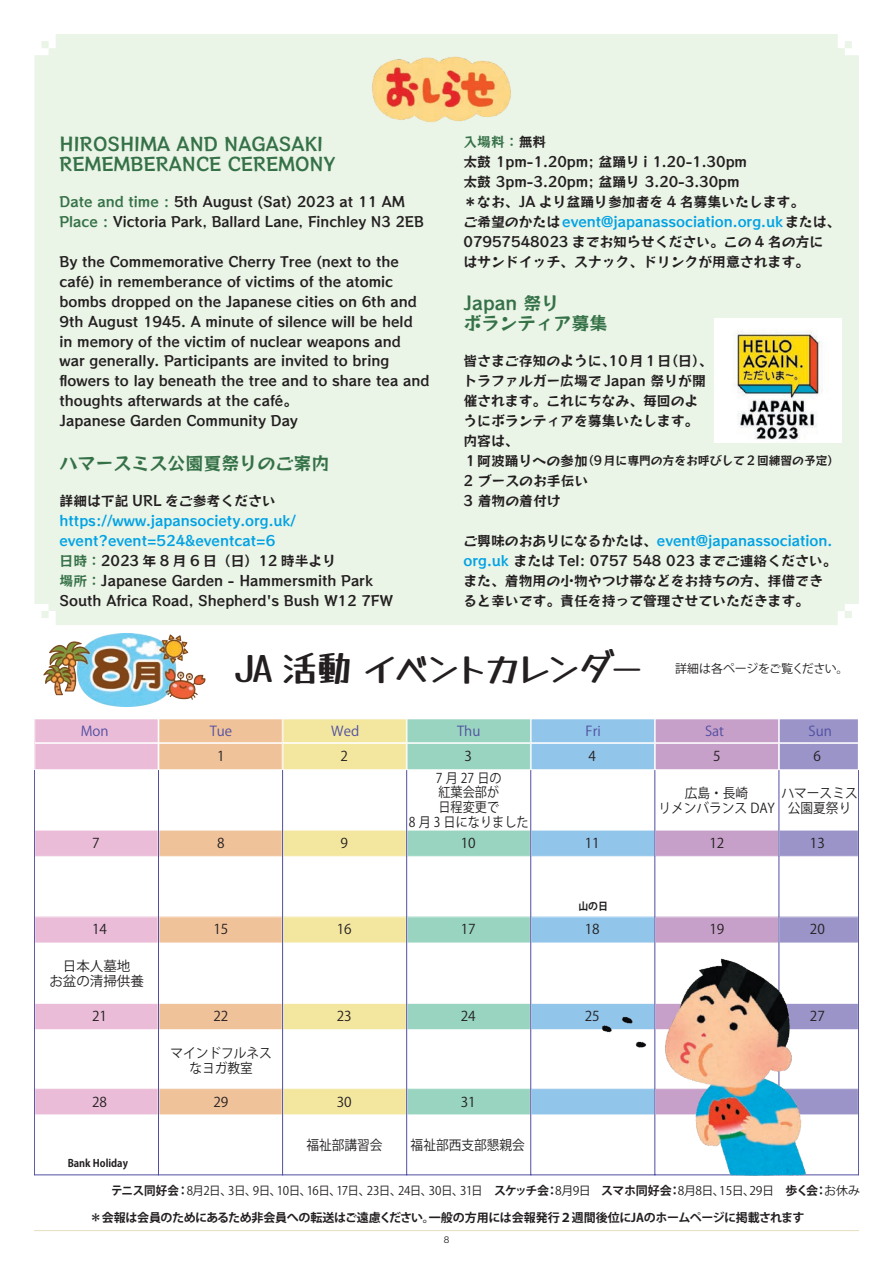
<style>
.page{position:relative;width:893px;height:1263px;background:#fff}
.page>*{position:absolute;margin:0;border:0;box-sizing:border-box;transform-origin:0 0}
.t1{font:36px "Yusei Magic";letter-spacing:-.025em;color:#231f20}
.t2{font:18px/20px "Rockn Roll One";color:#357147}
.t3{font:13.8px/20px "Rockn Roll One";color:#231f20}
.t4{font:13.65px "Koz Go Pr 6 N Regular 90 pv RKSJ H";color:#231f20}
.t5{font:13.65px "Koz Go Pr 6 N Regular 90 pv RKSJ H";color:#504fa1}
.t6{font:13.5px/15.6px "Koz Go Pr 6 N";color:#231f20;text-align:center;scale:.94 1}
.t7{font:13.5px/14.5px "Koz Go Pr 6 N";color:#231f20;text-align:center;scale:.9 1}
.t8{font:13.5px/15.6px "Koz Go Pr 6 N";color:#231f20;text-align:center}
.t9{font:12px "Koz Go Pr 6 N";letter-spacing:-.04em;color:#231f20;scale:.96 1}
.t10{font:700 12px "Koz Go Pr 6 N";letter-spacing:-.02em;color:#231f20}
.t11{font:12px "Rockn Roll One";color:#231f20}
.t12{font:12px "Koz Go Pr 6 N";letter-spacing:-.04em;color:#231f20}
.t13{font:700 10.5px "Koz Go Pr 6 N";color:#231f20;scale:.94 1}
.t14{font:8.55px "Hira Kaku Pro W3";color:#231f20}
.s1{color:#357147}
.s2{color:#00a2e4}
.s3{font-size:13.8px}
.s4{font-weight:700}
</style>
<div class="page">
<svg style="left:34px;top:719px;width:824px;height:51px;background:#c9c4c5"></svg>
<svg style="left:35px;top:830px;width:823px;height:27px;background:#c8c3c4"></svg>
<svg style="left:35px;top:916px;width:823px;height:27px;background:#c8c3c4"></svg>
<svg style="left:35px;top:1003px;width:823px;height:27px;background:#d0ccbf"></svg>
<svg style="left:35px;top:1088px;width:823px;height:27px;background:#cfcbbf"></svg>
<hr style="left:158px;top:770px;width:1px;height:405px;background:#504fa1">
<hr style="left:282px;top:770px;width:1px;height:405px;background:#504fa1">
<hr style="left:406px;top:770px;width:1px;height:405px;background:#504fa1">
<hr style="left:530px;top:770px;width:1px;height:405px;background:#504fa1">
<hr style="left:654px;top:770px;width:1px;height:405px;background:#504fa1">
<hr style="left:778px;top:770px;width:1px;height:405px;background:#504fa1">
<hr style="left:34px;top:770px;width:1px;height:405px;background:#504fa1">
<hr style="left:858px;top:770px;width:1px;height:405px;background:#504fa1">
<hr style="left:34px;top:1174px;width:824px;height:1px;background:#504fa1">
<hr style="left:34px;top:1230px;width:825px;height:1px;background:#e8e0c4">
<div style="left:34px;top:34px;width:825px;height:591px;background:#eaf4e7"></div>
<img style="left:43px;top:634px;width:163px;height:73px">
<img style="left:595px;top:952px;width:217px;height:224px">
<img style="left:366px;top:35px;width:153px;height:113px">
<img style="left:714px;top:319px;width:128px;height:123px">
<h2 class="t2" style="left:60px;top:133px;width:277px">HIROSHIMA AND NAGASAKI<br>REMEMBERANCE CEREMONY</h2>
<p class="t3" style="left:60px;top:191px;width:366px"><span class="s1">Date and time :</span> 5th August (Sat) 2023 at 11 AM<br><span class="s1">Place :</span> Victoria Park, Ballard Lane, Finchley N3 2EB</p>
<p class="t3" style="left:60px;top:251px;width:371px">By the Commemorative Cherry Tree (next to the café) in rememberance of victims of the atomic bombs dropped on the Japanese cities on 6th and 9th August 1945. A minute of silence will be held<br>in memory of the victim of nuclear weapons and war generally. Participants are invited to bring flowers to lay beneath the tree and to share tea and thoughts afterwards at the café。<br>Japanese Garden Community Day</p>
<h2 class="t2" style="left:60px;top:452px;width:271px">ハマースミス公園夏祭りのご案内</h2>
<p class="t3" style="left:60px;top:490px;width:218px">詳細は下記 URL をご参考ください</p>
<p class="t3" style="left:60px;top:510px;width:335px"><span class="s2">https://www.japansociety.org.uk/ event?event=524&amp;eventcat=6<br></span><span class="s1">日時：</span>2023 年 8 月 6 日（日）12 時半より<br><span class="s1">場所：</span>Japanese Garden - Hammersmith Park South Africa Road, Shepherd's Bush W12 7FW</p>
<p class="t3" style="left:463px;top:131px;width:378px"><span class="s1">入場料：</span>無料<br>太鼓 1pm-1.20pm; 盆踊り i 1.20-1.30pm<br>太鼓 3pm-3.20pm; 盆踊り 3.20-3.30pm<br>＊なお、JA より盆踊り参加者を 4 名募集いたします。<br>ご希望のかたは<span class="s2">event@japanassociation.org.uk</span>または、<br>07957548023 までお知らせください。この 4 名の方にはサンドイッチ、スナック、ドリンクが用意されます。</p>
<h2 class="t2" style="left:463px;top:293px;width:145px">Japan 祭り<br>ボランティア募集</h2>
<p class="t3" style="left:463px;top:351px;width:251px">皆さまご存知のように、10 月 1 日（日）、トラファルガー広場で Japan 祭りが開催されます。これにちなみ、毎回のようにボランティアを募集いたします。内容は、</p>
<p class="t11" style="left:463px;top:453px;width:377px"><span class="s3">１阿波踊りへの参加</span>（9 月に専門の方をお呼びして 2 回練習の予定）</p>
<p class="t3" style="left:463px;top:470px;width:126px">2 ブースのお手伝い<br>3 着物の着付け</p>
<p class="t3" style="left:463px;top:530px;width:374px">ご興味のおありになるかたは、<span class="s2">event@japanassociation. org.uk</span> または Tel: 0757 548 023 までご連絡ください。また、着物用の小物やつけ帯などをお持ちの方、拝借できると幸いです。責任を持って管理させていただきます。</p>
<h1 class="t1" style="left:235px;top:649px;width:409px">JA 活動 イベントカレンダー</h1>
<p class="t12" style="left:675px;top:662px;width:175px">詳細は各ページをご覧ください。</p>
<p class="t5" style="left:81px;top:724px;width:29px">Mon</p>
<p class="t5" style="left:210px;top:724px;width:24px">Tue</p>
<p class="t5" style="left:331px;top:724px;width:30px">Wed</p>
<p class="t5" style="left:457px;top:724px;width:25px">Thu</p>
<p class="t5" style="left:586px;top:724px;width:17px">Fri</p>
<p class="t5" style="left:705px;top:724px;width:20px">Sat</p>
<p class="t5" style="left:809px;top:724px;width:25px">Sun</p>
<p class="t4" style="left:217px;top:748px;width:9px">1</p>
<p class="t4" style="left:340px;top:748px;width:9px">2</p>
<p class="t4" style="left:464px;top:748px;width:9px">3</p>
<p class="t4" style="left:588px;top:748px;width:9px">4</p>
<p class="t4" style="left:713px;top:748px;width:9px">5</p>
<p class="t4" style="left:814px;top:748px;width:9px">6</p>
<p class="t7" style="left:409px;top:771px;width:135px">7月27日の<br>紅葉会部が<br>日程変更で<br>8 月 3 日になりました</p>
<p class="t6" style="left:658px;top:785px;width:125px">広島・長崎<br>リメンバランス DAY</p>
<p class="t6" style="left:781px;top:785px;width:82px">ハマースミス公園夏祭り</p>
<p class="t4" style="left:92px;top:835px;width:9px">7</p>
<p class="t4" style="left:217px;top:835px;width:9px">8</p>
<p class="t4" style="left:340px;top:835px;width:9px">9</p>
<p class="t4" style="left:461px;top:835px;width:16px">10</p>
<p class="t4" style="left:585px;top:835px;width:16px">11</p>
<p class="t4" style="left:709px;top:835px;width:16px">12</p>
<p class="t4" style="left:810px;top:835px;width:16px">13</p>
<p class="t13" style="left:578px;top:901px;width:33px">山の日</p>
<p class="t4" style="left:92px;top:921px;width:16px">14</p>
<p class="t4" style="left:213px;top:921px;width:16px">15</p>
<p class="t4" style="left:337px;top:921px;width:16px">16</p>
<p class="t4" style="left:461px;top:921px;width:16px">17</p>
<p class="t4" style="left:585px;top:921px;width:16px">18</p>
<p class="t4" style="left:709px;top:921px;width:16px">19</p>
<p class="t4" style="left:810px;top:921px;width:16px">20</p>
<p class="t8" style="left:49px;top:958px;width:96px">日本人墓地<br>お盆の清掃供養</p>
<p class="t4" style="left:92px;top:1008px;width:16px">21</p>
<p class="t4" style="left:213px;top:1008px;width:16px">22</p>
<p class="t4" style="left:337px;top:1008px;width:16px">23</p>
<p class="t4" style="left:461px;top:1008px;width:16px">24</p>
<p class="t4" style="left:585px;top:1008px;width:16px">25</p>
<p class="t4" style="left:810px;top:1008px;width:16px">27</p>
<p class="t6" style="left:170px;top:1045px;width:110px">マインドフルネスなヨガ教室</p>
<p class="t4" style="left:92px;top:1095px;width:16px">28</p>
<p class="t4" style="left:213px;top:1095px;width:16px">29</p>
<p class="t4" style="left:337px;top:1095px;width:16px">30</p>
<p class="t4" style="left:461px;top:1095px;width:16px">31</p>
<p class="t13" style="left:68px;top:1157px;width:66px">Bank Holiday</p>
<p class="t6" style="left:306px;top:1138px;width:83px">福祉部講習会</p>
<p class="t6" style="left:411px;top:1138px;width:123px">福祉部西支部懇親会</p>
<p class="t9" style="left:111px;top:1183px;width:782px"><span class="s4">テニス同好会：</span>8月2日、3日、9日、10日、16日、17日、23日、24日、30日、31日 <span class="s4">スケッチ会：</span>8月9日 <span class="s4">スマホ同好会：</span>8月8日、15日、29日　<span class="s4">歩く会：</span>お休み</p>
<p class="t10" style="left:90px;top:1210px;width:716px">＊会報は会員のためにあるため非会員への転送はご遠慮ください。一般の方用には会報発行２週間後位にJAのホームページに掲載されます</p>
<p class="t14" style="left:444px;top:1232px;width:7px">8</p>
</div>
